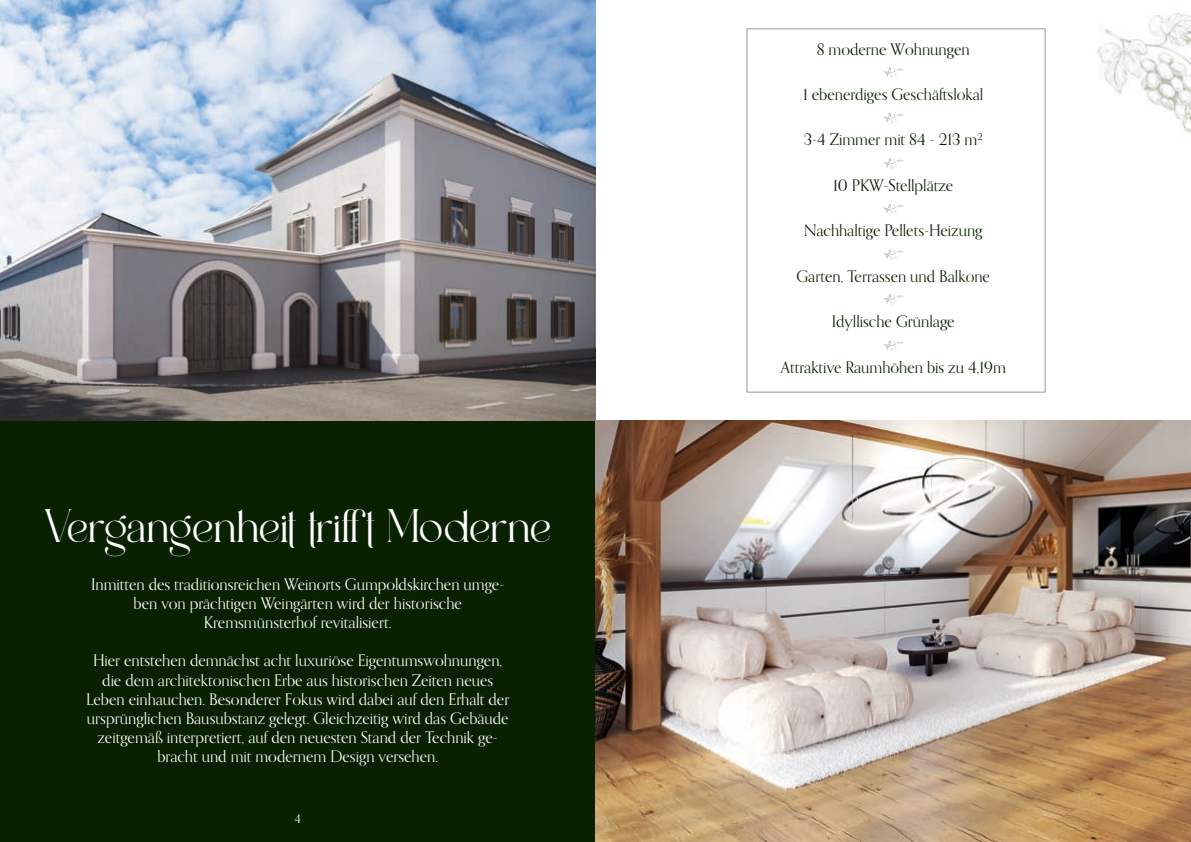
<style>
.page{position:relative;width:1191px;height:842px;background:#fff}
.page>*{position:absolute;margin:0;border:0;box-sizing:border-box;transform-origin:0 0}
.t1{font:47px "Al Bizantheum";color:#fff}
.t2{font:16px/19.2px "Orpheus Pro";color:#fff;text-align:center}
.t3{font:16px "Orpheus Pro";color:#092001}
.t4{font:12px "Orpheus Pro";color:#fff}
</style>
<div class="page">
<div style="left:0;top:421px;width:595px;height:421px;background:#092001"></div>
<img style="left:0;top:0;width:595px;height:421px">
<img style="left:595px;top:421px;width:596px;height:421px">
<div style="left:746px;top:28px;width:299px;height:365px;border:1px solid #939f88"></div>
<svg style="left:883px;top:67px;width:21px;height:11px"></svg>
<svg style="left:883px;top:113px;width:21px;height:10px"></svg>
<svg style="left:883px;top:158px;width:21px;height:11px"></svg>
<svg style="left:883px;top:204px;width:21px;height:10px"></svg>
<svg style="left:883px;top:249px;width:21px;height:11px"></svg>
<svg style="left:883px;top:294px;width:21px;height:11px"></svg>
<svg style="left:883px;top:340px;width:20px;height:11px"></svg>
<img style="left:1098px;top:12px;width:93px;height:124px">
<h1 class="t1" style="left:44px;top:498px;width:509px">Vergangenheit trifft Moderne</h1>
<p class="t2" style="left:91px;top:574px;width:415px">Inmitten des traditionsreichen Weinorts Gumpoldskirchen umge&shy;ben von prächtigen Weingärten wird der historische<br>Kremsmünsterhof revitalisiert.</p>
<p class="t2" style="left:86px;top:651px;width:425px">Hier entstehen demnächst acht luxuriöse Eigentumswohnungen, die dem architektonischen Erbe aus historischen Zeiten neues Leben einhauchen. Besonderer Fokus wird dabei auf den Erhalt der ursprünglichen Bausubstanz gelegt. Gleichzeitig wird das Gebäude zeitgemäß interpretiert, auf den neuesten Stand der Technik ge&shy;bracht und mit modernem Design versehen.</p>
<p class="t4" style="left:294px;top:811px;width:8px">4</p>
<p class="t3" style="left:816px;top:39px;width:154px">8 moderne Wohnungen</p>
<p class="t3" style="left:803px;top:84px;width:182px">1 ebenerdiges Geschäftslokal</p>
<p class="t3" style="left:804px;top:129px;width:180px">3-4 Zimmer mit 84 - 213 m<sup>2</sup></p>
<p class="t3" style="left:833px;top:175px;width:122px">10 PKW-Stellplätze</p>
<p class="t3" style="left:804px;top:220px;width:180px">Nachhaltige Pellets-Heizung</p>
<p class="t3" style="left:796px;top:266px;width:195px">Garten, Terrassen und Balkone</p>
<p class="t3" style="left:831px;top:311px;width:124px">Idyllische Grünlage</p>
<p class="t3" style="left:780px;top:357px;width:227px">Attraktive Raumhöhen bis zu 4,19m</p>
</div>
